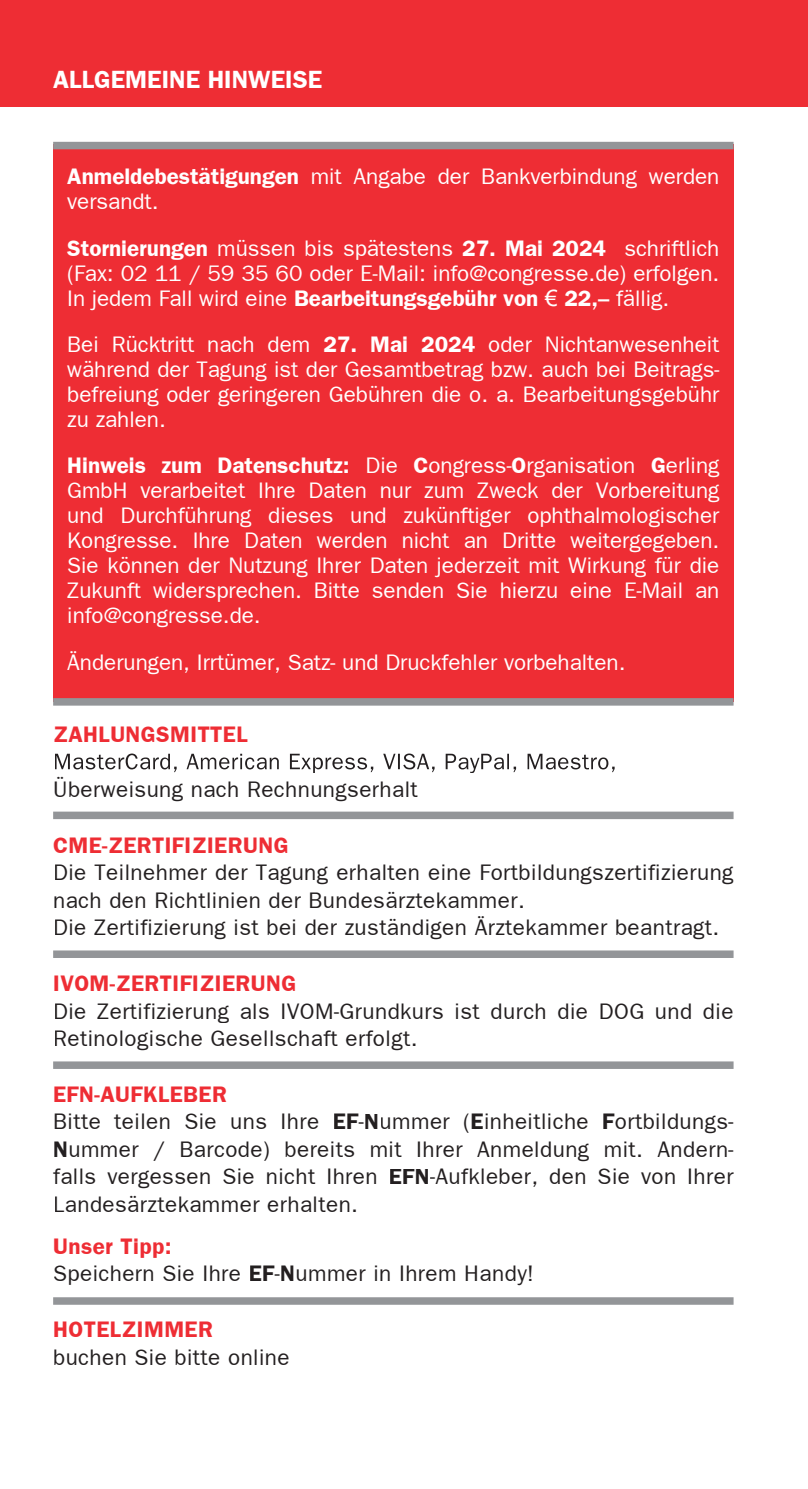
<style>
.page{position:relative;width:808px;height:1489px;background:#fff}
.page>*{position:absolute;margin:0;border:0;box-sizing:border-box;transform-origin:0 0}
.t1{font:700 25px "Frankfurt Gothic";color:#fff}
.t2{font:22.5px/25px "Frankfurt Gothic Plain";color:#fff;text-align:justify}
.t3{font:22.5px/27.5px "Frankfurt Gothic Plain";letter-spacing:.02em;color:#231f20}
.t4{font:700 22.5px "Frankfurt Gothic";letter-spacing:.02em;color:#ee2d34}
.s1{font-family:"Frankfurt Gothic";font-weight:700}
.s2{font-family:"Arial"}
</style>
<div class="page">
<div style="left:0;top:0;width:808px;height:106px;background:#ee2d34"></div>
<div style="left:53px;top:144px;width:680px;height:558px;background:#ee2d34"></div>
<div style="left:53px;top:142px;width:680px;height:7px;background:#939598"></div>
<svg style="left:55px;top:753px;width:560px;height:20px"></svg>
<div style="left:53px;top:698px;width:680px;height:7px;background:#939598"></div>
<div style="left:53px;top:811px;width:680px;height:8px;background:#939598"></div>
<div style="left:53px;top:950px;width:680px;height:7px;background:#939598"></div>
<div style="left:53px;top:1061px;width:680px;height:7px;background:#939598"></div>
<div style="left:53px;top:1297px;width:680px;height:7px;background:#939598"></div>
<p class="t1" style="left:53px;top:65px;width:271px">ALLGEMEINE HINWEISE</p>
<p class="t2" style="left:67px;top:164px;width:653px"><span class="s1">Anmeldebestätigungen</span> mit Angabe der Bankverbindung werden versandt.</p>
<p class="t2" style="left:67px;top:235px;width:653px"><span class="s1">Stornierungen</span> müssen bis spätestens <span class="s1">27. Mai 2024</span> schriftlich (Fax: 02 11 / 59 35 60 oder E-Mail: info@congresse.de) erfolgen.<br>In jedem Fall wird eine <span class="s1">Bearbeitungsgebühr von</span> <span class="s2">€</span> <span class="s1">22,–</span> fällig.</p>
<p class="t2" style="left:67px;top:331px;width:653px">Bei Rücktritt nach dem <span class="s1">27. Mai 2024</span> oder Nichtanwesenheit während der Tagung ist der Gesamtbetrag bzw. auch bei Beitrags&shy;befreiung oder geringeren Gebühren die o. a. Bearbeitungsgebühr zu zahlen.</p>
<p class="t2" style="left:67px;top:452px;width:653px"><span class="s1">Hinweis zum Datenschutz:</span> Die <span class="s1">C</span>ongress-<span class="s1">O</span>rganisation <span class="s1">G</span>erling GmbH verarbeitet Ihre Daten nur zum Zweck der Vorbereitung und Durchführung dieses und zukünftiger ophthalmologischer Kongresse. Ihre Daten werden nicht an Dritte weitergegeben.<br>Sie können der Nutzung Ihrer Daten jederzeit mit Wirkung für die Zukunft widersprechen. Bitte senden Sie hierzu eine E-Mail an info@congresse.de.</p>
<p class="t2" style="left:67px;top:649px;width:560px">Änderungen, Irrtümer, Satz- und Druckfehler vorbehalten.</p>
<p class="t4" style="left:53px;top:720px;width:196px">ZAHLUNGSMITTEL</p>
<p class="t3" style="left:53px;top:774px;width:366px">Überweisung nach Rechnungserhalt</p>
<p class="t4" style="left:53px;top:831px;width:237px">CME-ZERTIFIZIERUNG</p>
<p class="t3" style="left:53px;top:858px;width:682px">Die Teilnehmer der Tagung erhalten eine Fortbildungszertifizierung nach den Richtlinien der Bundesärztekammer.<br>Die Zertifizierung ist bei der zuständigen Ärztekammer beantragt.</p>
<p class="t4" style="left:53px;top:969px;width:245px">IVOM-ZERTIFIZIERUNG</p>
<p class="t3" style="left:53px;top:996px;width:682px">Die Zertifizierung als IVOM-Grundkurs ist durch die DOG und die<br>Retinologische Gesellschaft erfolgt.</p>
<p class="t4" style="left:53px;top:1080px;width:175px">EFN-AUFKLEBER</p>
<p class="t3" style="left:53px;top:1107px;width:682px;text-align:justify">Bitte teilen Sie uns Ihre <span class="s1">EF</span>-<span class="s1">N</span>ummer (<span class="s1">E</span>inheitliche <span class="s1">F</span>ortbildungs-<span class="s1">N</span>ummer / Barcode) bereits mit Ihrer Anmeldung mit. Andern&shy;falls vergessen Sie nicht Ihren <span class="s1">EFN</span>-Aufkleber, den Sie von Ihrer Landesärztekammer erhalten.</p>
<p class="t4" style="left:53px;top:1232px;width:120px">Unser Tipp:</p>
<p class="t3" style="left:53px;top:1259px;width:482px">Speichern Sie Ihre <span class="s1">EF</span>-<span class="s1">N</span>ummer in Ihrem Handy!</p>
<p class="t4" style="left:53px;top:1315px;width:161px">HOTELZIMMER</p>
<p class="t3" style="left:53px;top:1342px;width:238px">buchen Sie bitte online</p>
</div>
